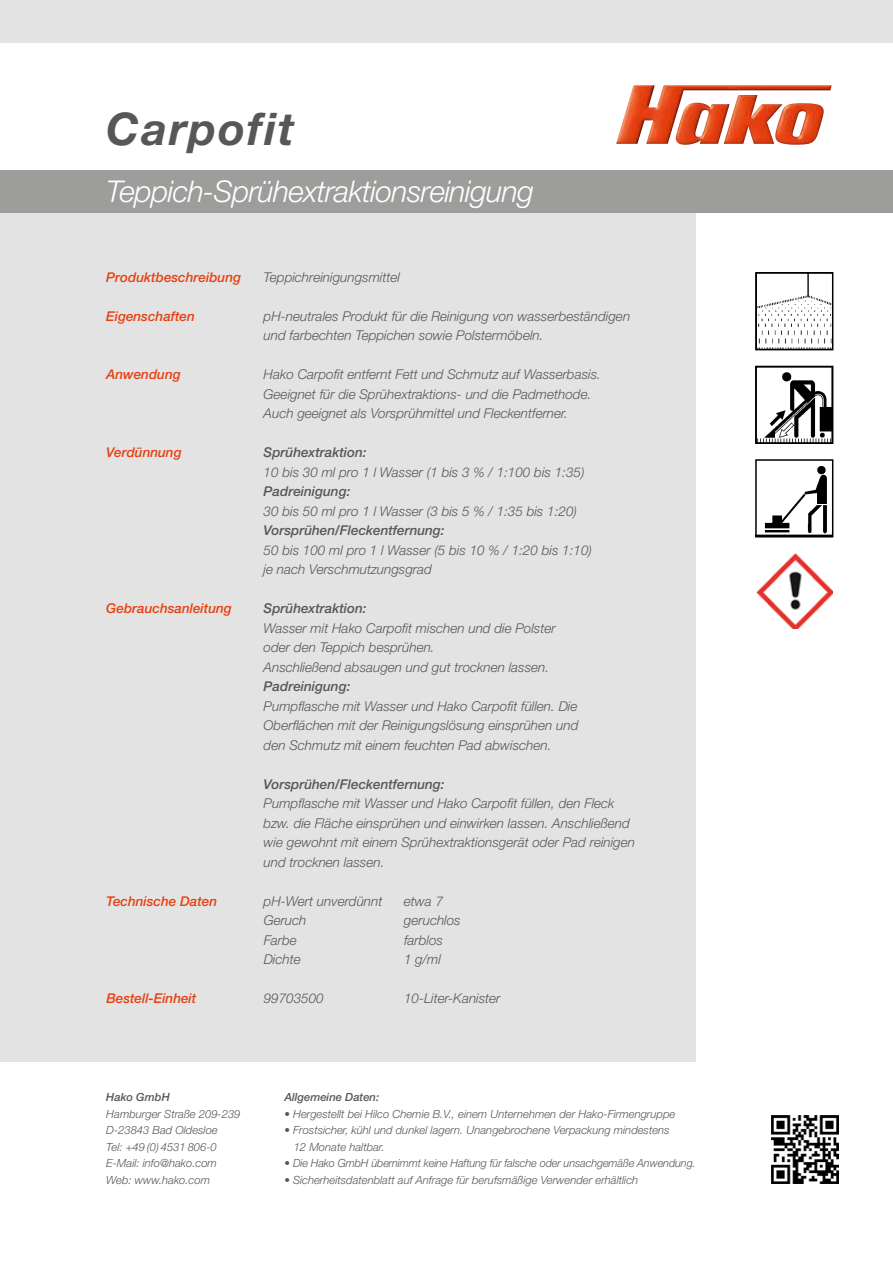
<style>
.page{position:relative;width:893px;height:1263px;background:#fff}
.page>*{position:absolute;margin:0;border:0;box-sizing:border-box;transform-origin:0 0}
.t1{font:italic 700 45px "Helvetica Neue LT Std";letter-spacing:.04em;color:#575756}
.t2{font:italic 300 30px "Helvetica Neue LT Std";letter-spacing:-.02em;color:#fff}
.t3{font:italic 300 13.5px/19.5px "Helvetica Neue LT Std";color:#575756}
.t4{font:italic 500 13.5px "Helvetica Neue LT Std";color:#575756}
.t5{font:italic 500 13.5px "Helvetica Neue LT Std";color:#e74011}
.t6{font:italic 300 11.25px/16.5px "Helvetica Neue LT Std";color:#575756}
.t7{font:italic 500 11.25px "Helvetica Neue LT Std";color:#575756}
.s1{font-weight:500}
</style>
<div class="page">
<div style="left:0;top:213px;width:695px;height:849px;background:#e3e3e3"></div>
<div style="left:0;top:0;width:893px;height:43px;background:#e3e3e3"></div>
<div style="left:0;top:170px;width:893px;height:43px;background:#9d9d9c"></div>
<img style="left:616px;top:85px;width:216px;height:60px">
<img style="left:771px;top:1116px;width:68px;height:67px">
<img style="left:758px;top:275px;width:72px;height:69px">
<div style="left:755px;top:272px;width:78px;height:78px;border:2px solid #000"></div>
<img style="left:758px;top:372px;width:72px;height:69px">
<div style="left:755px;top:366px;width:78px;height:78px;border:2px solid #000"></div>
<img style="left:764px;top:466px;width:63px;height:68px">
<div style="left:755px;top:459px;width:78px;height:78px;border:2px solid #000"></div>
<img style="left:757px;top:553px;width:75px;height:75px">
<h1 class="t1" style="left:106px;top:101px;width:190px">Carpofit</h1>
<h2 class="t2" style="left:106px;top:174px;width:429px">Teppich-Sprühextraktionsreinigung</h2>
<p class="t5" style="left:106px;top:269px;width:136px">Produktbeschreibung</p>
<p class="t3" style="left:264px;top:267px;width:138px">Teppichreinigungsmittel</p>
<p class="t5" style="left:106px;top:308px;width:90px">Eigenschaften</p>
<p class="t3" style="left:264px;top:306px;width:368px">pH-neutrales Produkt für die Reinigung von wasserbeständigen und farbechten Teppichen sowie Polstermöbeln.</p>
<p class="t5" style="left:106px;top:366px;width:76px">Anwendung</p>
<p class="t3" style="left:264px;top:365px;width:339px">Hako Carpofit entfernt Fett und Schmutz auf Wasserbasis.<br>Geeignet für die Sprühextraktions- und die Padmethode.<br>Auch geeignet als Vorsprühmittel und Fleckentferner.</p>
<p class="t5" style="left:106px;top:444px;width:77px">Verdünnung</p>
<p class="t4" style="left:264px;top:444px;width:105px">Sprühextraktion:</p>
<p class="t3" style="left:264px;top:462px;width:322px">10 bis 30 ml pro 1 l Wasser (1 bis 3 % / 1:100 bis 1:35)</p>
<p class="t4" style="left:264px;top:483px;width:88px">Padreinigung:</p>
<p class="t3" style="left:264px;top:501px;width:315px">30 bis 50 ml pro 1 l Wasser (3 bis 5 % / 1:35 bis 1:20)</p>
<p class="t4" style="left:264px;top:522px;width:183px">Vorsprühen/Fleckentfernung:</p>
<p class="t3" style="left:264px;top:540px;width:330px">50 bis 100 ml pro 1 l Wasser (5 bis 10 % / 1:20 bis 1:10) je nach Verschmutzungsgrad</p>
<p class="t5" style="left:106px;top:600px;width:127px">Gebrauchsanleitung</p>
<p class="t4" style="left:264px;top:600px;width:105px">Sprühextraktion:</p>
<p class="t3" style="left:264px;top:618px;width:294px">Wasser mit Hako Carpofit mischen und die Polster oder den Teppich besprühen.<br>Anschließend absaugen und gut trocknen lassen.</p>
<p class="t4" style="left:264px;top:678px;width:88px">Padreinigung:</p>
<p class="t3" style="left:264px;top:696px;width:316px;text-align:justify">Pumpflasche mit Wasser und Hako Carpofit füllen. Die Oberflächen mit der Reinigungslösung einsprühen und den Schmutz mit einem feuchten Pad abwischen.</p>
<p class="t4" style="left:264px;top:776px;width:183px">Vorsprühen/Fleckentfernung:</p>
<p class="t3" style="left:264px;top:793px;width:373px">Pumpflasche mit Wasser und Hako Carpofit füllen, den Fleck bzw. die Fläche einsprühen und einwirken lassen. Anschließend wie gewohnt mit einem Sprühextraktionsgerät oder Pad reinigen und trocknen lassen.</p>
<p class="t5" style="left:106px;top:893px;width:112px">Technische Daten</p>
<p class="t3" style="left:264px;top:891px;width:120px">pH-Wert unverdünnt</p>
<p class="t3" style="left:404px;top:891px;width:41px">etwa 7</p>
<p class="t3" style="left:264px;top:910px;width:44px">Geruch</p>
<p class="t3" style="left:404px;top:910px;width:58px">geruchlos</p>
<p class="t3" style="left:264px;top:930px;width:35px">Farbe</p>
<p class="t3" style="left:404px;top:930px;width:41px">farblos</p>
<p class="t3" style="left:264px;top:949px;width:39px">Dichte</p>
<p class="t3" style="left:404px;top:949px;width:39px">1 g/ml</p>
<p class="t5" style="left:106px;top:990px;width:92px">Bestell-Einheit</p>
<p class="t3" style="left:264px;top:988px;width:62px">99703500</p>
<p class="t3" style="left:404px;top:988px;width:98px">10-Liter-Kanister</p>
<p class="t7" style="left:106px;top:1090px;width:65px">Hako GmbH</p>
<p class="t6" style="left:106px;top:1105px;width:136px">Hamburger Straße 209-239<br>D-23843 Bad Oldesloe<br>Tel: +49 (0) 4531 806-0<br>E-Mail: info@hako.com<br>Web: www.hako.com</p>
<p class="t7" style="left:284px;top:1090px;width:96px">Allgemeine Daten:</p>
<p class="t6" style="left:284px;top:1105px;width:392px"><span class="s1">•</span> Hergestellt bei Hilco Chemie B.V., einem Unternehmen der Hako-Firmengruppe</p>
<p class="t6" style="left:294px;top:1121px;width:377px;text-indent:-9px"><span class="s1">•</span> Frostsicher, kühl und dunkel lagern. Unangebrochene Verpackung mindestens<br>12 Monate haltbar.</p>
<p class="t6" style="left:284px;top:1154px;width:413px"><span class="s1">•</span> Die Hako GmbH übernimmt keine Haftung für falsche oder unsachgemäße Anwendung.</p>
<p class="t6" style="left:284px;top:1171px;width:355px"><span class="s1">•</span> Sicherheitsdatenblatt auf Anfrage für berufsmäßige Verwender erhältlich</p>
</div>
